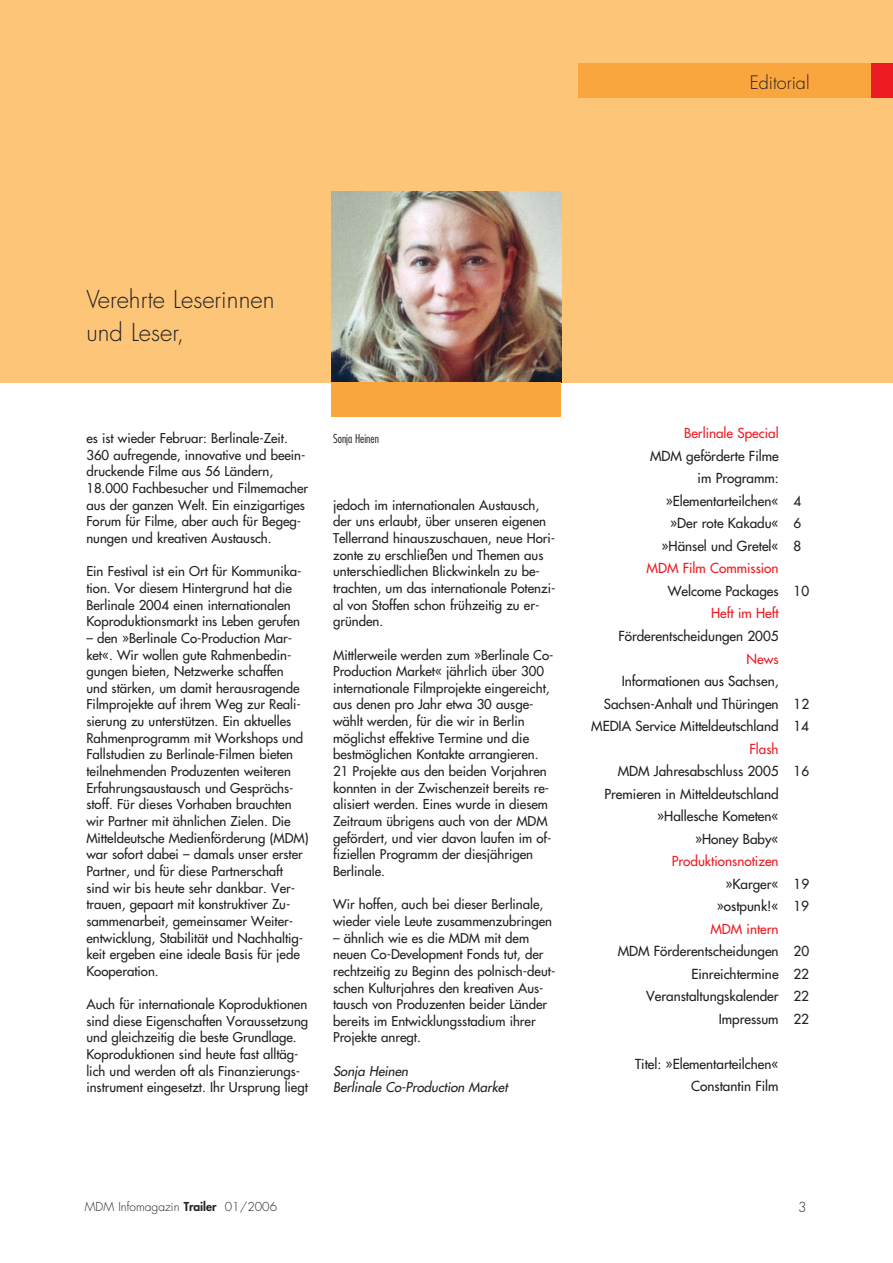
<style>
.page{position:relative;width:893px;height:1263px;background:#fff}
.page>*{position:absolute;margin:0;border:0;box-sizing:border-box;transform-origin:0 0}
.t1{font:300 24px/33px "Futura";color:#231f20}
.t2{font:300 18px "Futura";color:#231f20}
.t3{font:13.5px/22.5px "Futura";color:#231f20;text-align:right}
.t4{font:13.5px "Futura";color:#ed1c24}
.t5{font:300 13.5px "Futura";color:#231f20}
.t6{font:13.2px/16.6px "Futura";color:#231f20}
.t7{font:italic 13.2px/16.6px "Futura";color:#231f20}
.t8{font:300 12px "Futura";color:#231f20}
.t9{font:300 condensed 12px "Futura";color:#231f20}
.s1{font-weight:800}
</style>
<div class="page">
<div style="left:0;top:0;width:892px;height:383px;background:#fdc578"></div>
<div style="left:578px;top:64px;width:314px;height:34px;background:#faa63f"></div>
<div style="left:871px;top:64px;width:21px;height:34px;background:#ed1c24"></div>
<img style="left:331px;top:191px;width:230px;height:192px">
<div style="left:331px;top:383px;width:230px;height:34px;background:#faa63f"></div>
<h2 class="t2" style="left:749px;top:74px;width:61px">Editorial</h2>
<h1 class="t1" style="left:86px;top:285px;width:189px">Verehrte Leserinnen und Leser,</h1>
<p class="t6" style="left:86px;top:431px;width:223px">es ist wieder Februar: Berlinale-Zeit.<br>360 aufregende, innovative und beein&shy;druckende Filme aus 56 Ländern, 18.000 Fachbesucher und Filmemacher aus der ganzen Welt. Ein einzigartiges Forum für Filme, aber auch für Begeg&shy;nungen und kreativen Austausch.</p>
<p class="t6" style="left:86px;top:564px;width:217px">Ein Festival ist ein Ort für Kommunika&shy;tion. Vor diesem Hintergrund hat die Berlinale 2004 einen internationalen Koproduktionsmarkt ins Leben gerufen</p>
<p class="t6" style="left:86px;top:631px;width:224px">– den »Berlinale Co-Production Mar&shy;ket«. Wir wollen gute Rahmenbedin&shy;gungen bieten, Netzwerke schaffen<br>und stärken, um damit herausragende Filmprojekte auf ihrem Weg zur Reali&shy;sierung zu unterstützen. Ein aktuelles Rahmenprogramm mit Workshops und Fallstudien zu Berlinale-Filmen bieten teilnehmenden Produzenten weiteren Erfahrungsaustausch und Gesprächs&shy;stoff. Für dieses Vorhaben brauchten wir Partner mit ähnlichen Zielen. Die Mitteldeutsche Medienförderung (MDM) war sofort dabei – damals unser erster Partner, und für diese Partnerschaft sind wir bis heute sehr dankbar. Ver&shy;trauen, gepaart mit konstruktiver Zu&shy;sammenarbeit, gemeinsamer Weiter&shy;entwicklung, Stabilität und Nachhaltig&shy;keit ergeben eine ideale Basis für jede Kooperation.</p>
<p class="t6" style="left:86px;top:997px;width:223px">Auch für internationale Koproduktionen sind diese Eigenschaften Voraussetzung und gleichzeitig die beste Grundlage.<br>Koproduktionen sind heute fast alltäg&shy;lich und werden oft als Finanzierungs&shy;instrument eingesetzt. Ihr Ursprung liegt</p>
<p class="t9" style="left:333px;top:433px;width:47px">Sonja Heinen</p>
<p class="t6" style="left:333px;top:497px;width:224px">jedoch im internationalen Austausch, der uns erlaubt, über unseren eigenen Tellerrand hinauszuschauen, neue Hori&shy;zonte zu erschließen und Themen aus unterschiedlichen Blickwinkeln zu be&shy;trachten, um das internationale Potenzi&shy;al von Stoffen schon frühzeitig zu er&shy;gründen.</p>
<p class="t6" style="left:333px;top:647px;width:222px">Mittlerweile werden zum »Berlinale Co-Production Market« jährlich über 300 internationale Filmprojekte eingereicht, aus denen pro Jahr etwa 30 ausge&shy;wählt werden, für die wir in Berlin möglichst effektive Termine und die bestmöglichen Kontakte arrangieren.<br>21 Projekte aus den beiden Vorjahren konnten in der Zwischenzeit bereits re&shy;alisiert werden. Eines wurde in diesem Zeitraum übrigens auch von der MDM gefördert, und vier davon laufen im of&shy;fiziellen Programm der diesjährigen Berlinale.</p>
<p class="t6" style="left:333px;top:897px;width:220px">Wir hoffen, auch bei dieser Berlinale, wieder viele Leute zusammenzubringen</p>
<p class="t6" style="left:333px;top:930px;width:224px">– ähnlich wie es die MDM mit dem neuen Co-Development Fonds tut, der rechtzeitig zu Beginn des polnisch-deut&shy;schen Kulturjahres den kreativen Aus&shy;tausch von Produzenten beider Länder bereits im Entwicklungsstadium ihrer Projekte anregt.</p>
<p class="t7" style="left:333px;top:1063px;width:178px">Sonja Heinen<br>Berlinale Co-Production Market</p>
<p class="t4" style="left:684px;top:427px;width:96px">Berlinale Special</p>
<p class="t3" style="left:650px;top:446px;width:130px">MDM geförderte Filme</p>
<p class="t3" style="left:697px;top:468px;width:82px">im Programm:</p>
<p class="t3" style="left:665px;top:491px;width:137px">»Elementarteilchen« 4</p>
<p class="t3" style="left:670px;top:513px;width:133px">»Der rote Kakadu« 6</p>
<p class="t3" style="left:661px;top:536px;width:141px">»Hänsel und Gretel« 8</p>
<p class="t4" style="left:646px;top:562px;width:133px">MDM Film Commission</p>
<p class="t3" style="left:667px;top:581px;width:143px">Welcome Packages 10</p>
<p class="t4" style="left:711px;top:607px;width:69px">Heft im Heft</p>
<p class="t3" style="left:618px;top:626px;width:162px">Förderentscheidungen 2005</p>
<p class="t4" style="left:746px;top:652px;width:33px">News</p>
<p class="t3" style="left:621px;top:671px;width:158px">Informationen aus Sachsen,</p>
<p class="t3" style="left:604px;top:693px;width:207px">Sachsen-Anhalt und Thüringen 12</p>
<p class="t3" style="left:591px;top:716px;width:219px">MEDIA Service Mitteldeutschland 14</p>
<p class="t4" style="left:749px;top:742px;width:31px">Flash</p>
<p class="t3" style="left:617px;top:761px;width:193px">MDM Jahresabschluss 2005 16</p>
<p class="t3" style="left:604px;top:783px;width:175px">Premieren in Mitteldeutschland</p>
<p class="t3" style="left:657px;top:806px;width:123px">»Hallesche Kometen«</p>
<p class="t3" style="left:695px;top:828px;width:85px">»Honey Baby«</p>
<p class="t4" style="left:672px;top:854px;width:108px">Produktionsnotizen</p>
<p class="t3" style="left:716px;top:873px;width:94px">»Karger« 19 »ostpunk!« 19</p>
<p class="t4" style="left:710px;top:922px;width:70px">MDM intern</p>
<p class="t3" style="left:617px;top:941px;width:193px">MDM Förderentscheidungen 20<br>Einreichtermine 22<br>Veranstaltungskalender 22<br>Impressum 22</p>
<p class="t3" style="left:635px;top:1053px;width:145px">Titel: »Elementarteilchen«<br>Constantin Film</p>
<p class="t8" style="left:85px;top:1201px;width:194px">MDM Infomagazin <span class="s1">Trailer</span> 01/2006</p>
<p class="t5" style="left:798px;top:1201px;width:10px">3</p>
</div>
